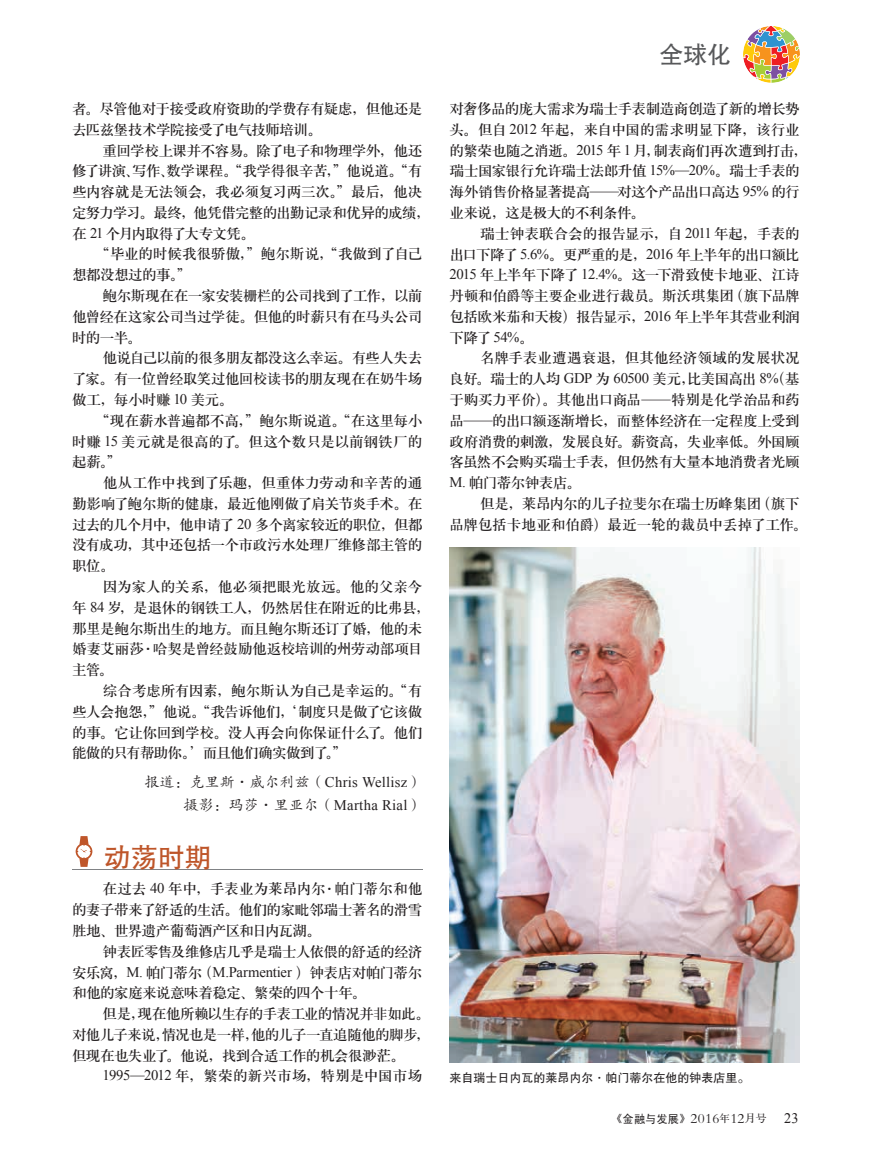
<style>
.page{position:relative;width:872px;height:1170px;background:#fff}
.page>*{position:absolute;margin:0;border:0;box-sizing:border-box;transform-origin:0 0}
.t1{font:27px "FZHTJW GB1 0";color:#be5529}
.t2{font:24px "FZHTJW GB1 0";color:#57585a}
.t3{font:14.7px/20.7px "H Ya 3 gj";letter-spacing:-.045em;color:#231f20;text-align:justify}
.t4{font:14.7px/22.5px "FZKTK GBK1 0";letter-spacing:.02em;color:#231f20;text-align:right}
.t5{font:14.7px/20.7px "H Ya 3 gj";letter-spacing:-.025em;color:#231f20}
.t6{font:14.7px "H Ya 3 gj";color:#231f20}
.t7{font:14.25px "FZBSJW GB1 0";letter-spacing:.02em;color:#231f20}
.t8{font:12px "FZHTJW GB1 0";color:#231f20}
.s1{font-family:"Times New Roman"}
.s2{font-family:"FZKTJW GB1 0"}
.s3{font-family:"FZHTJW GB1 0";font-size:10.05px}
.s4{font-family:"Sim Hei";font-size:11.55px}
.s5{font-family:"FZS3 JW GB1 0";font-size:10.2px}
.s6{font-family:"FZS3 JW GB1 0";font-size:10.65px}
.s7{font-family:"Times New Roman";font-size:14.55px}
</style>
<div class="page">
<hr style="left:72px;top:869px;width:350px;height:1px;background:#808285">
<svg style="left:76px;top:836px;width:16px;height:30px"></svg>
<img style="left:449px;top:547px;width:351px;height:515px">
<svg style="left:743px;top:26px;width:57px;height:57px"></svg>
<p class="t3" style="left:72px;top:98px;width:352px">者。尽管他对于接受政府资助的学费存有疑虑，但他还是去匹兹堡技术学院接受了电气技师培训。</p>
<p class="t3" style="left:72px;top:140px;width:359px;text-align:left;text-indent:31px">重回学校上课并不容易。除了电子和物理学外，他还修了讲演、写作、数学课程。“我学得很辛苦，”他说道。“有些内容就是无法领会，我必须复习两三次。”最后，他决定努力学习。最终，他凭借完整的出勤记录和优异的成绩，在 <span class="s1">21</span> 个月内取得了大专文凭。</p>
<p class="t5" style="left:72px;top:244px;width:352px;text-indent:23px">“毕业的时候我很骄傲，”鲍尔斯说，“我做到了自己想都没想过的事。”</p>
<p class="t3" style="left:72px;top:285px;width:352px;text-indent:31px">鲍尔斯现在在一家安装栅栏的公司找到了工作，以前他曾经在这家公司当过学徒。但他的时薪只有在马头公司时的一半。</p>
<p class="t3" style="left:72px;top:347px;width:352px;text-indent:31px">他说自己以前的很多朋友都没这么幸运。有些人失去了家。有一位曾经取笑过他回校读书的朋友现在在奶牛场做工，每小时赚 <span class="s1">10</span> 美元。</p>
<p class="t3" style="left:72px;top:410px;width:352px;text-indent:23px">“现在薪水普遍都不高，”鲍尔斯说道。“在这里每小时赚 <span class="s1">15</span> 美元就是很高的了。但这个数只是以前钢铁厂的起薪。”</p>
<p class="t3" style="left:72px;top:472px;width:352px;text-indent:31px">他从工作中找到了乐趣，但重体力劳动和辛苦的通勤影响了鲍尔斯的健康，最近他刚做了肩关节炎手术。在过去的几个月中，他申请了 <span class="s1">20</span> 多个离家较近的职位，但都没有成功，其中还包括一个市政污水处理厂维修部主管的职位。</p>
<p class="t3" style="left:72px;top:576px;width:359px;text-align:left;text-indent:31px">因为家人的关系，他必须把眼光放远。他的父亲今年 <span class="s1">84</span> 岁，是退休的钢铁工人，仍然居住在附近的比弗县，那里是鲍尔斯出生的地方。而且鲍尔斯还订了婚，他的未婚妻艾丽莎<span class="s2">·</span>哈契是曾经鼓励他返校培训的州劳动部项目主管。</p>
<p class="t3" style="left:72px;top:680px;width:352px;text-indent:31px">综合考虑所有因素，鲍尔斯认为自己是幸运的。“有些人会抱怨，”他说。“我告诉他们，‘制度只是做了它该做的事。它让你回到学校。没人再会向你保证什么了。他们能做的只有帮助你。’而且他们确实做到了。”</p>
<p class="t4" style="left:145px;top:771px;width:279px">报道：克里斯<span class="s2">·</span>威尔利兹（<span class="s1">Chris Wellisz</span>）摄影：玛莎<span class="s2">·</span>里亚尔（<span class="s1">Martha Rial</span>）</p>
<h1 class="t1" style="left:104px;top:842px;width:109px">动荡时期</h1>
<p class="t3" style="left:72px;top:878px;width:352px;text-indent:31px">在过去 <span class="s1">40</span> 年中，手表业为莱昂内尔<span class="s2">·</span>帕门蒂尔和他的妻子带来了舒适的生活。他们的家毗邻瑞士著名的滑雪胜地、世界遗产葡萄酒产区和日内瓦湖。</p>
<p class="t3" style="left:72px;top:940px;width:352px;text-indent:31px">钟表匠零售及维修店几乎是瑞士人依偎的舒适的经济安乐窝，<span class="s1">M.</span> 帕门蒂尔（<span class="s1">M.Parmentier</span> ）钟表店对帕门蒂尔和他的家庭来说意味着稳定、繁荣的四个十年。</p>
<p class="t3" style="left:72px;top:1003px;width:359px;text-indent:31px">但是，现在他所赖以生存的手表工业的情况并非如此。对他儿子来说，情况也是一样，他的儿子一直追随他的脚步，但现在也失业了。他说，找到合适工作的机会很渺茫。</p>
<p class="t6" style="left:103px;top:1068px;width:321px"><span class="s1">1995</span><span class="s2">—</span><span class="s1">2012</span> 年，繁荣的新兴市场，特别是中国市场</p>
<h2 class="t2" style="left:659px;top:41px;width:73px">全球化</h2>
<p class="t3" style="left:449px;top:98px;width:359px;text-align:left">对奢侈品的庞大需求为瑞士手表制造商创造了新的增长势头。但自 <span class="s1">2012</span> 年起，来自中国的需求明显下降，该行业的繁荣也随之消逝。<span class="s1">2015</span> 年 <span class="s1">1</span> 月，制表商们再次遭到打击，瑞士国家银行允许瑞士法郎升值 <span class="s1">15%</span><span class="s2">—</span><span class="s1">20%</span>。瑞士手表的海外销售价格显著提高<span class="s2">—</span>对这个产品出口高达 <span class="s1">95%</span> 的行业来说，这是极大的不利条件。</p>
<p class="t3" style="left:449px;top:223px;width:352px;text-indent:31px">瑞士钟表联合会的报告显示，自 <span class="s1">2011</span> 年起，手表的出口下降了 <span class="s1">5.6%</span>。更严重的是，<span class="s1">2016</span> 年上半年的出口额比<span class="s1">2015</span> 年上半年下降了 <span class="s1">12.4%</span>。这一下滑致使卡地亚、江诗丹顿和伯爵等主要企业进行裁员。斯沃琪集团（旗下品牌包括欧米茄和天梭）报告显示，<span class="s1">2016</span> 年上半年其营业利润下降了 <span class="s1">54%</span>。</p>
<p class="t3" style="left:449px;top:347px;width:352px;text-indent:31px">名牌手表业遭遇衰退，但其他经济领域的发展状况良好。瑞士的人均 <span class="s1">GDP</span> 为 <span class="s1">60500</span> 美元，比美国高出 <span class="s1">8%</span>（基于购买力平价）。其他出口商品<span class="s2">—</span>特别是化学治品和药品<span class="s2">—</span>的出口额逐渐增长，而整体经济在一定程度上受到政府消费的刺激，发展良好。薪资高，失业率低。外国顾客虽然不会购买瑞士手表，但仍然有大量本地消费者光顾<span class="s1">M.</span> 帕门蒂尔钟表店。</p>
<p class="t3" style="left:449px;top:493px;width:359px;text-indent:31px">但是，莱昂内尔的儿子拉斐尔在瑞士历峰集团（旗下品牌包括卡地亚和伯爵）最近一轮的裁员中丢掉了工作。</p>
<p class="t8" style="left:449px;top:1071px;width:301px">来自瑞士日内瓦的莱昂内尔<span class="s2">·</span>帕门蒂尔在他的钟表店里。</p>
<p class="t7" style="left:613px;top:1110px;width:187px"><span class="s3">《</span><span class="s4">金融与发展</span><span class="s3">》</span> 2016<span class="s5">年</span>12<span class="s6">月号</span> <span class="s7">23</span></p>
</div>
